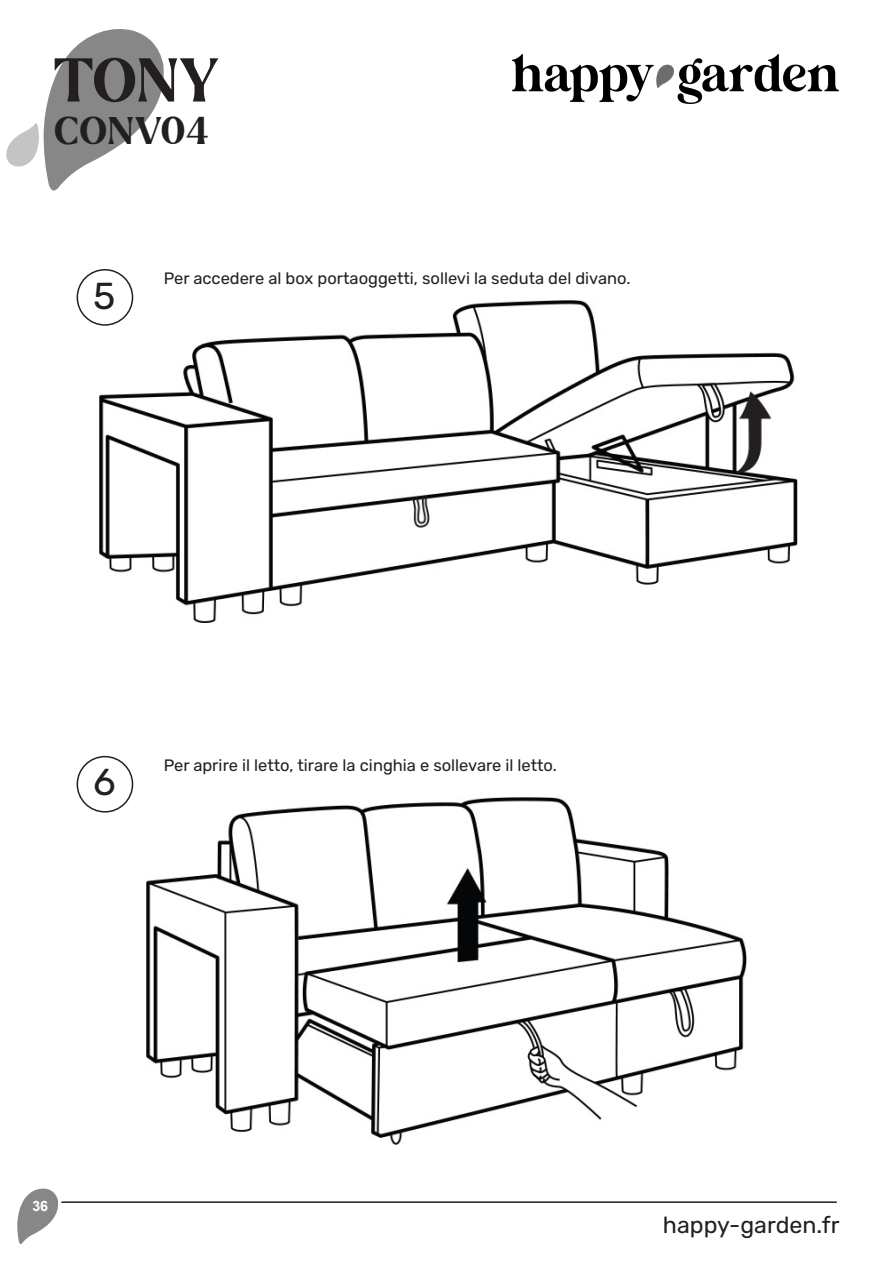
<style>
.page{position:relative;width:893px;height:1263px;background:#fff}
.page>*{position:absolute;margin:0;border:0;box-sizing:border-box;transform-origin:0 0}
.t1{font:700 60px "Larken";color:#231f20}
.t2{font:700 37.5px "Larken";letter-spacing:.015em;color:#231f20}
.P5_Montage_-_Etapes{font:300 37.5px "Rubik";color:#231f20}
.t3{font:300 23.25px "Rubik";color:#231f20}
.table_des_matières{font:300 16.5px "Rubik";color:#231f20}
.t4{font:700 14.25px "Arial";color:#fff}
</style>
<div class="page">
<svg style="left:17px;top:1188px;width:42px;height:56px"></svg>
<svg style="left:6px;top:29px;width:158px;height:162px"></svg>
<img style="left:512px;top:54px;width:327px;height:49px">
<hr style="left:61px;top:1201px;width:776px;height:2px;background:#231f20">
<img style="left:99px;top:301px;width:698px;height:322px">
<img style="left:146px;top:798px;width:600px;height:347px">
<div style="left:77px;top:269px;width:56px;height:57px;border:2px solid #231f20;border-radius:50%"></div>
<div style="left:77px;top:756px;width:56px;height:56px;border:2px solid #231f20;border-radius:50%"></div>
<p class="t1" style="left:54px;top:41px;width:166px">TONY</p>
<p class="t2" style="left:54px;top:106px;width:156px">CONV04</p>
<p class="P5_Montage_-_Etapes" style="left:93px;top:275px;width:24px">5</p>
<p class="table_des_matières" style="left:164px;top:269px;width:468px">Per accedere al box portaoggetti, sollevi la seduta del divano.</p>
<p class="P5_Montage_-_Etapes" style="left:93px;top:761px;width:24px">6</p>
<p class="table_des_matières" style="left:164px;top:756px;width:395px">Per aprire il letto, tirare la cinghia e sollevare il letto.</p>
<p class="t4" style="left:32px;top:1195px;width:17px">36</p>
<h3 class="t3" style="left:663px;top:1212px;width:178px">happy-garden.fr</h3>
</div>
